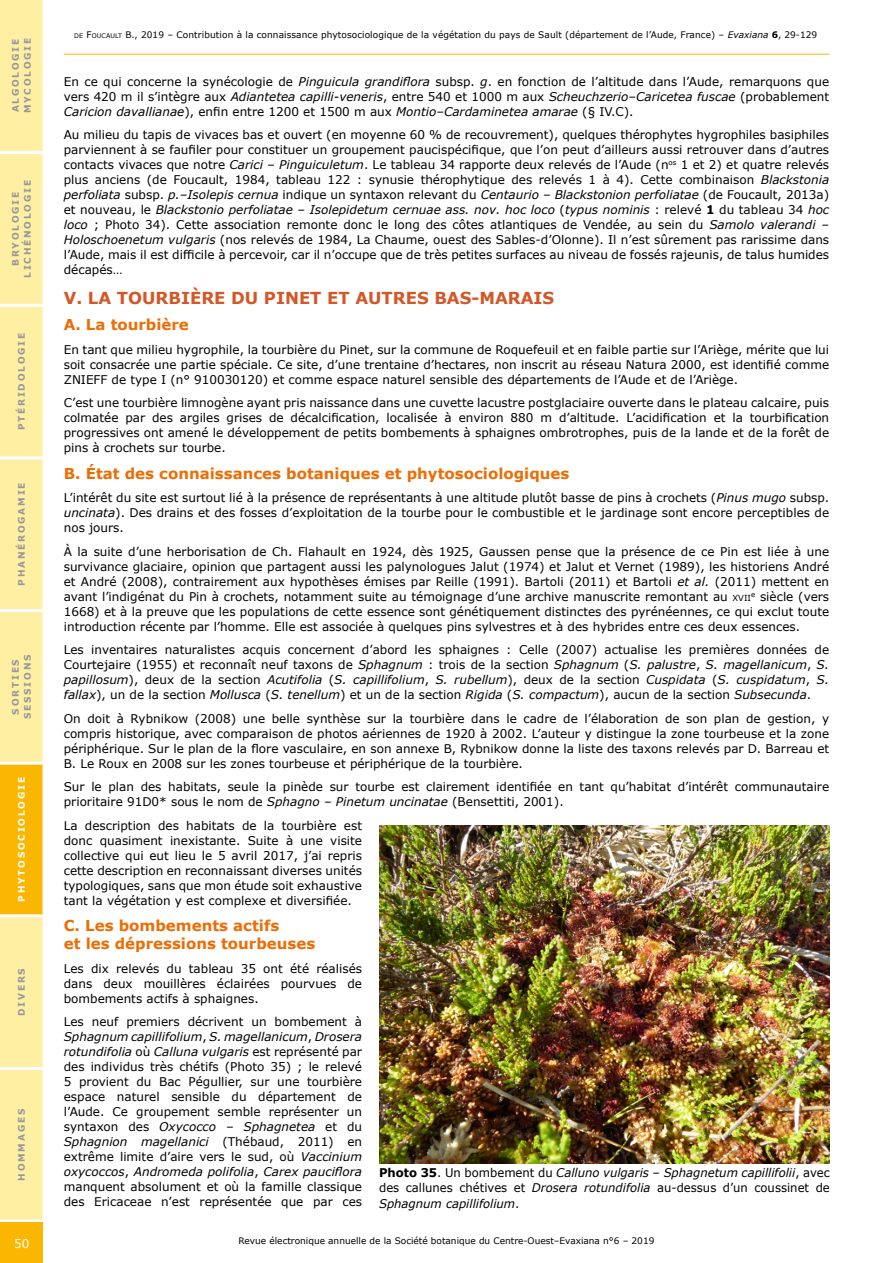
<style>
.page{position:relative;width:893px;height:1263px;background:#fff}
.page>*{position:absolute;margin:0;border:0;box-sizing:border-box;transform-origin:0 0}
.Titre_1{font:700 16.5px "Verdana";color:#d35727}
.Titre_2{font:700 15px/18px "Verdana";color:#ed6d05}
.t1{font:12px/15px "Verdana";color:#000;text-align:justify}
.t2{font:italic 12px/15.5px "Verdana";color:#000;text-align:justify}
.t3{font:12px "Verdana";color:#fff}
.t4{font:9px "Verdana";letter-spacing:.01em;color:#000}
.t5{font:700 9px/12px "Verdana";letter-spacing:.2em;color:#97969a;text-align:center}
.t6{font:700 9px "Verdana";letter-spacing:.2em;color:#fff}
.s1{font-size:6.3px}
.s2{font-style:inherit}
.s3{font-style:italic}
.s4{font-weight:700}
.s5{font-size:8.4px}
.s6{font-weight:700;font-style:normal}
.s7{font-style:normal}
</style>
<div class="page">
<div style="left:0;top:1px;width:43px;height:1218px;background:#ffefa3"></div>
<div style="left:0;top:765px;width:43px;height:149px;background:#fab600"></div>
<hr style="left:0;top:1067px;width:43px;height:3px;background:#fff">
<hr style="left:0;top:914px;width:43px;height:3px;background:#fff">
<hr style="left:0;top:762px;width:43px;height:3px;background:#fff">
<hr style="left:0;top:609px;width:43px;height:3px;background:#fff">
<hr style="left:0;top:456px;width:43px;height:3px;background:#fff">
<hr style="left:0;top:304px;width:43px;height:3px;background:#fff">
<hr style="left:0;top:151px;width:43px;height:3px;background:#fff">
<div style="left:0;top:1222px;width:43px;height:41px;background:#fab600"></div>
<hr style="left:0;top:0;width:43px;height:1px;background:#ffefa3">
<hr style="left:64px;top:54px;width:765px;height:1px;background:#fab600">
<img style="left:379px;top:825px;width:451px;height:338px">
<p class="t5" style="left:9px;top:113px;width:77px;text-align:left;rotate:-90deg">ALGOLOGIE<br>MYCOLOGIE</p>
<p class="t5" style="left:9px;top:278px;width:99px;rotate:-90deg">BRYOLOGIE<br>LICHÉNOLOGIE</p>
<p class="t5" style="left:15px;top:430px;width:99px;rotate:-90deg">PTÉRIDOLOGIE</p>
<p class="t5" style="left:15px;top:586px;width:105px;rotate:-90deg">PHANÉROGAMIE</p>
<p class="t5" style="left:9px;top:719px;width:66px;rotate:-90deg">SORTIES<br>SESSIONS</p>
<p class="t6" style="left:15px;top:902px;width:126px;rotate:-90deg">PHYTOSOCIOLOGIE</p>
<p class="t5" style="left:15px;top:1016px;width:49px;rotate:-90deg">DIVERS</p>
<p class="t5" style="left:15px;top:1180px;width:73px;rotate:-90deg">HOMMAGES</p>
<p class="t3" style="left:14px;top:1235px;width:17px">50</p>
<p class="t4" style="left:74px;top:29px;width:744px"><span class="s1">DE</span> <span class="s2">F</span><span class="s1">OUCAULT</span> <span class="s2">B.</span>, 2019 – Contribution à la connaissance phytosociologique de la végétation du pays de Sault (département de l’Aude, France) – <span class="s3">Evaxiana</span> <span class="s4">6</span>, 29-129</p>
<p class="t1" style="left:64px;top:74px;width:767px">En ce qui concerne la synécologie de <span class="s3">Pinguicula grandiflora</span> subsp. <span class="s3">g</span>. en fonction de l’altitude dans l’Aude, remarquons que vers 420 m il s’intègre aux <span class="s3">Adiantetea capilli-veneris</span>, entre 540 et 1000 m aux <span class="s3">Scheuchzerio–Caricetea fuscae</span> (probablement <span class="s3">Caricion davallianae</span>), enfin entre 1200 et 1500 m aux <span class="s3">Montio–Cardaminetea amarae</span> (§ IV.C).</p>
<p class="t1" style="left:64px;top:127px;width:767px">Au milieu du tapis de vivaces bas et ouvert (en moyenne 60 % de recouvrement), quelques thérophytes hygrophiles basiphiles parviennent à se faufiler pour constituer un groupement paucispécifique, que l’on peut d’ailleurs aussi retrouver dans d’autres contacts vivaces que notre <span class="s3">Carici – Pinguiculetum</span>. Le tableau 34 rapporte deux relevés de l’Aude (n<sup>os</sup> 1 et 2) et quatre relevés plus anciens (de Foucault, 1984, tableau 122 : synusie thérophytique des relevés 1 à 4). Cette combinaison <span class="s3">Blackstonia perfoliata</span> subsp. <span class="s3">p.–Isolepis cernua</span> indique un syntaxon relevant du <span class="s3">Centaurio – Blackstonion perfoliatae</span> (de Foucault, 2013a) et nouveau, le <span class="s3">Blackstonio perfoliatae – Isolepidetum cernuae ass. nov. hoc loco</span> (<span class="s3">typus nominis</span> : relevé <span class="s4">1</span> du tableau 34 <span class="s3">hoc loco</span> ; Photo 34). Cette association remonte donc le long des côtes atlantiques de Vendée, au sein du <span class="s3">Samolo valerandi – Holoschoenetum vulgaris</span> (nos relevés de 1984, La Chaume, ouest des Sables-d’Olonne). Il n’est sûrement pas rarissime dans l’Aude, mais il est difficile à percevoir, car il n’occupe que de très petites surfaces au niveau de fossés rajeunis, de talus humides décapés…</p>
<p class="Titre_1" style="left:64px;top:286px;width:492px">V. LA TOURBIÈRE DU PINET ET AUTRES BAS-MARAIS</p>
<p class="Titre_2" style="left:64px;top:315px;width:127px">A. La tourbière</p>
<p class="t1" style="left:64px;top:342px;width:767px">En tant que milieu hygrophile, la tourbière du Pinet, sur la commune de Roquefeuil et en faible partie sur l’Ariège, mérite que lui soit consacrée une partie spéciale. Ce site, d’une trentaine d’hectares, non inscrit au réseau Natura 2000, est identifié comme ZNIEFF de type I (n° 910030120) et comme espace naturel sensible des départements de l’Aude et de l’Ariège.</p>
<p class="t1" style="left:64px;top:395px;width:767px">C’est une tourbière limnogène ayant pris naissance dans une cuvette lacustre postglaciaire ouverte dans le plateau calcaire, puis colmatée par des argiles grises de décalcification, localisée à environ 880 m d’altitude. L’acidification et la tourbification progressives ont amené le développement de petits bombements à sphaignes ombrotrophes, puis de la lande et de la forêt de pins à crochets sur tourbe.</p>
<p class="Titre_2" style="left:64px;top:464px;width:507px">B. État des connaissances botaniques et phytosociologiques</p>
<p class="t1" style="left:64px;top:490px;width:767px">L’intérêt du site est surtout lié à la présence de représentants à une altitude plutôt basse de pins à crochets (<span class="s3">Pinus mugo</span> subsp. <span class="s3">uncinata</span>). Des drains et des fosses d’exploitation de la tourbe pour le combustible et le jardinage sont encore perceptibles de nos jours.</p>
<p class="t1" style="left:64px;top:544px;width:767px">À la suite d’une herborisation de Ch. Flahault en 1924, dès 1925, Gaussen pense que la présence de ce Pin est liée à une survivance glaciaire, opinion que partagent aussi les palynologues Jalut (1974) et Jalut et Vernet (1989), les historiens André et André (2008), contrairement aux hypothèses émises par Reille (1991). Bartoli (2011) et Bartoli <span class="s3">et al.</span> (2011) mettent en avant l’indigénat du Pin à crochets, notamment suite au témoignage d’une archive manuscrite remontant au <span class="s5">XVII</span><sup>e</sup> siècle (vers 1668) et à la preuve que les populations de cette essence sont génétiquement distinctes des pyrénéennes, ce qui exclut toute introduction récente par l’homme. Elle est associée à quelques pins sylvestres et à des hybrides entre ces deux essences.</p>
<p class="t1" style="left:64px;top:642px;width:767px">Les inventaires naturalistes acquis concernent d’abord les sphaignes : Celle (2007) actualise les premières données de Courtejaire (1955) et reconnaît neuf taxons de <span class="s3">Sphagnum</span> : trois de la section <span class="s3">Sphagnum</span> (<span class="s3">S. palustre</span>, <span class="s3">S. magellanicum</span>, <span class="s3">S. papillosum</span>), deux de la section <span class="s3">Acutifolia</span> (<span class="s3">S. capillifolium</span>, <span class="s3">S. rubellum</span>), deux de la section <span class="s3">Cuspidata</span> (<span class="s3">S. cuspidatum</span>, <span class="s3">S. fallax</span>), un de la section <span class="s3">Mollusca</span> (<span class="s3">S. tenellum</span>) et un de la section <span class="s3">Rigida</span> (<span class="s3">S. compactum</span>), aucun de la section <span class="s3">Subsecunda</span>.</p>
<p class="t1" style="left:64px;top:711px;width:767px">On doit à Rybnikow (2008) une belle synthèse sur la tourbière dans le cadre de l’élaboration de son plan de gestion, y compris historique, avec comparaison de photos aériennes de 1920 à 2002. L’auteur y distingue la zone tourbeuse et la zone périphérique. Sur le plan de la flore vasculaire, en son annexe B, Rybnikow donne la liste des taxons relevés par D. Barreau et B. Le Roux en 2008 sur les zones tourbeuse et périphérique de la tourbière.</p>
<p class="t1" style="left:64px;top:779px;width:767px">Sur le plan des habitats, seule la pinède sur tourbe est clairement identifiée en tant qu’habitat d’intérêt communautaire prioritaire 91D0* sous le nom de <span class="s3">Sphagno – Pinetum uncinatae</span> (Bensettiti, 2001).</p>
<p class="t1" style="left:64px;top:818px;width:300px">La description des habitats de la tourbière est donc quasiment inexistante. Suite à une visite collective qui eut lieu le 5 avril 2017, j’ai repris cette description en reconnaissant diverses unités typologiques, sans que mon étude soit exhaustive tant la végétation y est complexe et diversifiée.</p>
<p class="Titre_2" style="left:64px;top:916px;width:253px">C. Les bombements actifs<br>et les dépressions tourbeuses</p>
<p class="t1" style="left:64px;top:961px;width:300px">Les dix relevés du tableau 35 ont été réalisés dans deux mouillères éclairées pourvues de bombements actifs à sphaignes.</p>
<p class="t1" style="left:64px;top:1014px;width:300px">Les neuf premiers décrivent un bombement à <span class="s3">Sphagnum capillifolium</span>, <span class="s3">S. magellanicum</span>, <span class="s3">Drosera rotundifolia</span> où <span class="s3">Calluna vulgaris</span> est représenté par des individus très chétifs (Photo 35) ; le relevé 5 provient du Bac Pégullier, sur une tourbière espace naturel sensible du département de l’Aude. Ce groupement semble représenter un syntaxon des <span class="s3">Oxycocco – Sphagnetea</span> et du <span class="s3">Sphagnion magellanici</span> (Thébaud, 2011) en extrême limite d’aire vers le sud, où <span class="s3">Vaccinium oxycoccos</span>, <span class="s3">Andromeda polifolia</span>, <span class="s3">Carex pauciflora </span>manquent absolument et où la famille classique des Ericaceae n’est représentée que par ces</p>
<p class="t2" style="left:379px;top:1164px;width:452px"><span class="s6">Photo 35</span><span class="s7">. Un bombement du</span> Calluno vulgaris – Sphagnetum capillifolii<span class="s7">, avec des callunes chétives et</span> Drosera rotundifolia <span class="s7">au-dessus d’un coussinet de </span>Sphagnum capillifolium<span class="s7">.</span></p>
<p class="t4" style="left:239px;top:1235px;width:417px">Revue électronique annuelle de la Société botanique du Centre-Ouest–Evaxiana n°6 – 2019</p>
</div>
